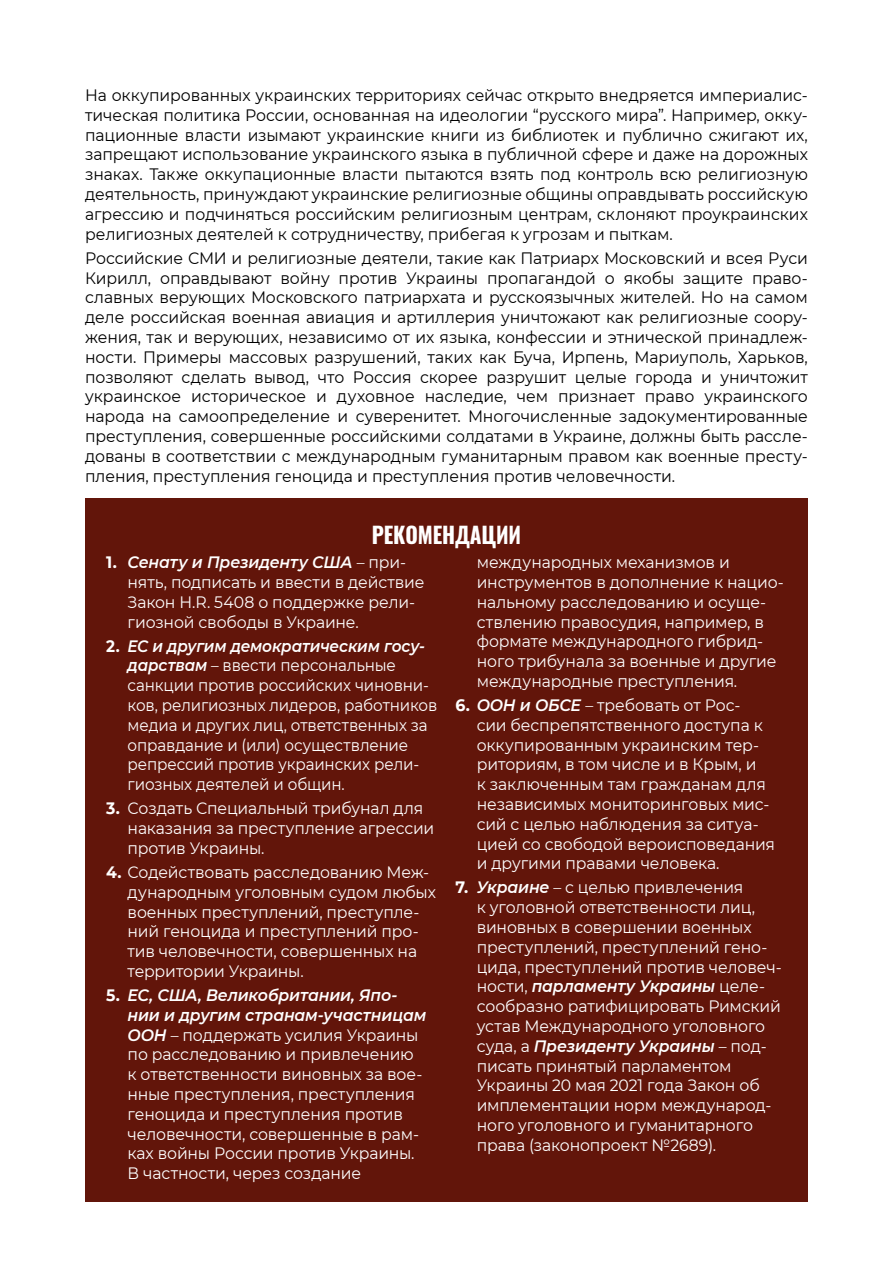
<style>
.page{position:relative;width:893px;height:1263px;background:#fff}
.page>*{position:absolute;margin:0;border:0;box-sizing:border-box;transform-origin:0 0}
.zag2{font:700 22.5px "Oswald";letter-spacing:-.005em;color:#fff;scale:.95 1}
.t1{font:16.5px/19.8px "Montserrat";letter-spacing:-.01em;color:#fff;scale:.95 1}
.osn{font:16.5px/19.8px "Montserrat";letter-spacing:-.005em;color:#000;text-align:justify;scale:.95 1}
.t2{font:16.5px/19.8px "Montserrat";letter-spacing:-.01em;color:#fff;scale:.92 1}
.s1{font-weight:700}
.s2{font-weight:600;font-style:italic}
</style>
<div class="page">
<div style="left:85px;top:498px;width:723px;height:703px;background:#62150a"></div>
<p class="osn" style="left:85px;top:85px;width:762px">На оккупированных украинских территориях сейчас открыто внедряется империалис&shy;тическая политика России, основанная на идеологии “русского мира”. Например, окку&shy;пационные власти изымают украинские книги из библиотек и публично сжигают их, запрещают использование украинского языка в публичной сфере и даже на дорожных знаках. Также оккупационные власти пытаются взять под контроль всю религиозную деятельность, принуждают украинские религиозные общины оправдывать российскую агрессию и подчиняться российским религиозным центрам, склоняют проукраинских религиозных деятелей к сотрудничеству, прибегая к угрозам и пыткам.</p>
<p class="osn" style="left:85px;top:247px;width:762px">Российские СМИ и религиозные деятели, такие как Патриарх Московский и всея Руси Кирилл, оправдывают войну против Украины пропагандой о якобы защите право&shy;славных верующих Московского патриархата и русскоязычных жителей. Но на самом деле российская военная авиация и артиллерия уничтожают как религиозные соору&shy;жения, так и верующих, независимо от их языка, конфессии и этнической принадлеж&shy;ности. Примеры массовых разрушений, таких как Буча, Ирпень, Мариуполь, Харьков, позволяют сделать вывод, что Россия скорее разрушит целые города и уничтожит украинское историческое и духовное наследие, чем признает право украинского народа на самоопределение и суверенитет. Многочисленные задокументированные преступления, совершенные российскими солдатами в Украине, должны быть рассле&shy;дованы в соответствии с международным гуманитарным правом как военные престу&shy;пления, преступления геноцида и преступления против человечности.</p>
<p class="zag2" style="left:372px;top:519px;width:159px">РЕКОМЕНДАЦИИ</p>
<p class="t1" style="left:128px;top:552px;width:314px;text-indent:-21px"><span class="s1">1.</span> <span class="s2">Сенату и Президенту США</span> – при&shy;нять, подписать и ввести в действие<br>Закон H.R. 5408 о поддержке рели&shy;гиозной свободы в Украине.</p>
<p class="t2" style="left:128px;top:635px;width:338px;text-indent:-21px"><span class="s1">2.</span> <span class="s2">ЕС и другим демократическим госу&shy;дарствам</span> – ввести персональные санкции против российских чиновни&shy;ков, религиозных лидеров, работников медиа и других лиц, ответственных за оправдание и (или) осуществление репрессий против украинских рели&shy;гиозных деятелей и общин.</p>
<p class="t1" style="left:128px;top:798px;width:324px;text-indent:-21px"><span class="s1">3.</span> Создать Специальный трибунал для наказания за преступление агрессии против Украины.</p>
<p class="t1" style="left:128px;top:861px;width:326px;text-indent:-21px"><span class="s1">4.</span> Содействовать расследованию Меж&shy;дународным уголовным судом любых военных преступлений, преступле&shy;ний геноцида и преступлений про&shy;тив человечности, совершенных на территории Украины.</p>
<p class="t1" style="left:128px;top:984px;width:316px;text-indent:-21px"><span class="s1">5.</span> <span class="s2">ЕС, США, Великобритании, Япо&shy;нии и другим странам-участницам<br>ООН</span> – поддержать усилия Украины по расследованию и привлечению к ответственности виновных за вое&shy;нные преступления, преступления геноцида и преступления против человечности, совершенные в рам&shy;ках войны России против Украины.<br>В частности, через создание</p>
<p class="t1" style="left:477px;top:552px;width:325px">международных механизмов и инструментов в дополнение к нацио&shy;нальному расследованию и осуще&shy;ствлению правосудия, например, в формате международного гибрид&shy;ного трибунала за военные и другие международные преступления.</p>
<p class="t1" style="left:477px;top:695px;width:316px;text-indent:-21px"><span class="s1">6.</span> <span class="s2">ООН и ОБСЕ</span> – требовать от Рос-<br>сии беспрепятственного доступа к оккупированным украинским тер&shy;риториям, в том числе и в Крым, и<br>к заключенным там гражданам для независимых мониторинговых мис&shy;сий с целью наблюдения за ситуа&shy;цией со свободой вероисповедания и другими правами человека.</p>
<p class="t1" style="left:477px;top:877px;width:323px;text-indent:-21px"><span class="s1">7.</span> <span class="s2">Украине</span> – с целью привлечения<br>к уголовной ответственности лиц, виновных в совершении военных преступлений, преступлений гено&shy;цида, преступлений против человеч&shy;ности, <span class="s2">парламенту Украины</span> целе&shy;сообразно ратифицировать Римский устав Международного уголовного суда, а <span class="s2">Президенту Украины</span> – под&shy;писать принятый парламентом<br>Украины 20 мая 2021 года Закон об имплементации норм международ&shy;ного уголовного и гуманитарного права (законопроект №2689).</p>
</div>
